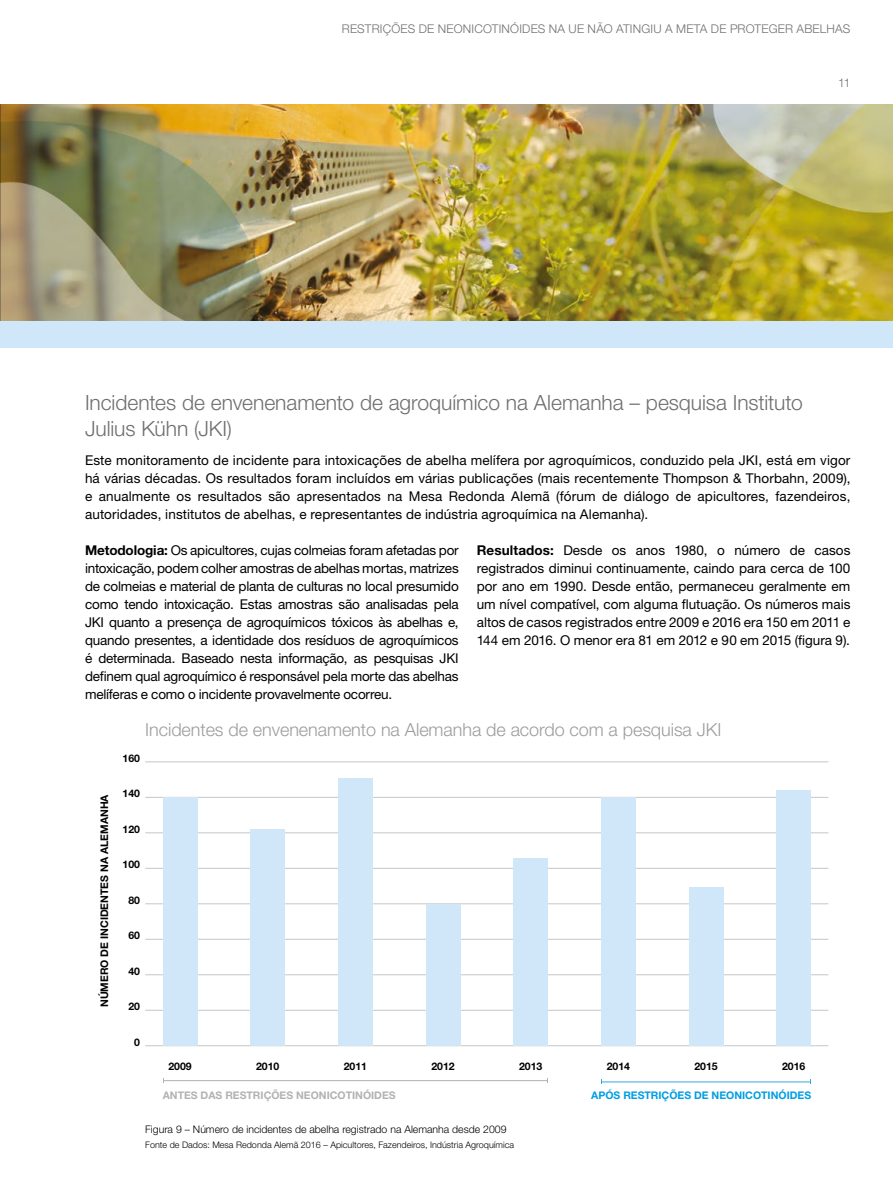
<style>
.page{position:relative;width:893px;height:1191px;background:#fff}
.page>*{position:absolute;margin:0;border:0;box-sizing:border-box;transform-origin:0 0}
.Subhead_light_14pt_g{font:300 21px/25.5px "Helvetica Neue LT Std";letter-spacing:-.005em;color:#6f6f6e}
.t1{font:300 18px "Helvetica Neue LT Std";letter-spacing:-.005em;color:#9c9d9d}
.Copy_9pt_schwarz{font:13.5px/18px "Helvetica Neue LT Std";letter-spacing:-.005em;color:#000;text-align:justify}
.t2{font:300 12px "Helvetica Neue LT Std";letter-spacing:.02em;color:#6f6f6e}
.t3{font:700 10.5px "Helvetica Neue LT Std";color:#000}
.t4{font:300 10.5px "Helvetica Neue LT Std";color:#000}
.t5{font:700 10.5px "Helvetica Neue LT Std";color:#b1b2b3}
.t6{font:700 10.5px "Helvetica Neue LT Std";color:#009ee3}
.t7{font:300 9px "Helvetica Neue LT Std";color:#000}
.s1{font-weight:700}
</style>
<div class="page">
<img style="left:1px;top:105px;width:892px;height:216px">
<img style="left:0;top:105px;width:1px;height:216px">
<div style="left:0;top:321px;width:893px;height:27px;background:#cfe7f9"></div>
<hr style="left:145px;top:1045px;width:683px;height:1px;background:#c5c6c6">
<hr style="left:145px;top:974px;width:683px;height:1px;background:#c5c6c6">
<hr style="left:145px;top:903px;width:683px;height:1px;background:#c5c6c6">
<hr style="left:145px;top:832px;width:683px;height:1px;background:#c5c6c6">
<hr style="left:145px;top:761px;width:683px;height:1px;background:#c5c6c6">
<hr style="left:145px;top:1010px;width:683px;height:1px;background:#c5c6c6">
<hr style="left:145px;top:939px;width:683px;height:1px;background:#c5c6c6">
<hr style="left:145px;top:868px;width:683px;height:1px;background:#c5c6c6">
<hr style="left:145px;top:797px;width:683px;height:1px;background:#c5c6c6">
<div style="left:163px;top:797px;width:34px;height:248px;background:#cfe7f9"></div>
<div style="left:250px;top:829px;width:35px;height:216px;background:#cfe7f9"></div>
<div style="left:338px;top:778px;width:35px;height:267px;background:#cfe7f9"></div>
<div style="left:426px;top:903px;width:34px;height:142px;background:#cfe7f9"></div>
<div style="left:513px;top:858px;width:35px;height:187px;background:#cfe7f9"></div>
<div style="left:601px;top:797px;width:35px;height:248px;background:#cfe7f9"></div>
<div style="left:689px;top:887px;width:34px;height:158px;background:#cfe7f9"></div>
<div style="left:776px;top:790px;width:35px;height:255px;background:#cfe7f9"></div>
<hr style="left:163px;top:1080px;width:385px;height:1px;background:#b1b2b3">
<hr style="left:601px;top:1081px;width:210px;height:1px;background:#35a9e1">
<p class="t2" style="left:342px;top:21px;width:510px">RESTRIÇÕES DE NEONICOTINÓIDES NA UE NÃO ATINGIU A META DE PROTEGER ABELHAS</p>
<p class="t2" style="left:838px;top:75px;width:14px">11</p>
<p class="Subhead_light_14pt_g" style="left:85px;top:389px;width:719px">Incidentes de envenenamento de agroquímico na Alemanha – pesquisa Instituto<br>Julius Kühn (JKI)</p>
<p class="Copy_9pt_schwarz" style="left:85px;top:451px;width:767px">Este monitoramento de incidente para intoxicações de abelha melífera por agroquímicos, conduzido pela JKI, está em vigor há várias décadas. Os resultados foram incluídos em várias publicações (mais recentemente Thompson &amp; Thorbahn, 2009), e anualmente os resultados são apresentados na Mesa Redonda Alemã (fórum de diálogo de apicultores, fazendeiros, autoridades, institutos de abelhas, e representantes de indústria agroquímica na Alemanha).</p>
<p class="Copy_9pt_schwarz" style="left:85px;top:541px;width:375px"><span class="s1">Metodologia:</span> Os apicultores, cujas colmeias foram afetadas por intoxicação, podem colher amostras de abelhas mortas, matrizes de colmeias e material de planta de culturas no local presumido como tendo intoxicação. Estas amostras são analisadas pela JKI quanto a presença de agroquímicos tóxicos às abelhas e, quando presentes, a identidade dos resíduos de agroquímicos é determinada. Baseado nesta informação, as pesquisas JKI definem qual agroquímico é responsável pela morte das abelhas melíferas e como o incidente provavelmente ocorreu.</p>
<p class="Copy_9pt_schwarz" style="left:477px;top:541px;width:375px"><span class="s1">Resultados:</span> Desde os anos 1980, o número de casos registrados diminui continuamente, caindo para cerca de 100 por ano em 1990. Desde então, permaneceu geralmente em um nível compatível, com alguma flutuação. Os números mais altos de casos registrados entre 2009 e 2016 era 150 em 2011 e 144 em 2016. O menor era 81 em 2012 e 90 em 2015 (figura 9).</p>
<p class="t1" style="left:145px;top:718px;width:578px">Incidentes de envenenamento na Alemanha de acordo com a pesquisa JKI</p>
<p class="t3" style="left:98px;top:1007px;width:214px;rotate:-90deg">NÚMERO DE INCIDENTES NA ALEMANHA</p>
<p class="t3" style="left:123px;top:751px;width:19px">160</p>
<p class="t3" style="left:123px;top:787px;width:19px">140</p>
<p class="t3" style="left:123px;top:822px;width:19px">120</p>
<p class="t3" style="left:123px;top:858px;width:19px">100</p>
<p class="t3" style="left:128px;top:893px;width:13px">80</p>
<p class="t3" style="left:128px;top:929px;width:13px">60</p>
<p class="t3" style="left:128px;top:964px;width:13px">40</p>
<p class="t3" style="left:128px;top:1000px;width:13px">20</p>
<p class="t3" style="left:134px;top:1035px;width:7px">0</p>
<p class="t3" style="left:431px;top:1059px;width:25px">2012</p>
<p class="t3" style="left:519px;top:1059px;width:25px">2013</p>
<p class="t3" style="left:607px;top:1059px;width:25px">2014</p>
<p class="t3" style="left:694px;top:1059px;width:25px">2015</p>
<p class="t3" style="left:782px;top:1059px;width:25px">2016</p>
<p class="t6" style="left:591px;top:1089px;width:221px">APÓS RESTRIÇÕES DE NEONICOTINÓIDES</p>
<p class="t4" style="left:145px;top:1123px;width:363px">Figura 9 – Número de incidentes de abelha registrado na Alemanha desde 2009</p>
<p class="t3" style="left:168px;top:1059px;width:25px">2009</p>
<p class="t3" style="left:256px;top:1059px;width:25px">2010</p>
<p class="t3" style="left:344px;top:1059px;width:25px">2011</p>
<p class="t5" style="left:163px;top:1089px;width:234px">ANTES DAS RESTRIÇÕES NEONICOTINÓIDES</p>
<p class="t7" style="left:145px;top:1139px;width:370px">Fonte de Dados: Mesa Redonda Alemã 2016 – Apicultores, Fazendeiros, Indústria Agroquímica</p>
</div>
